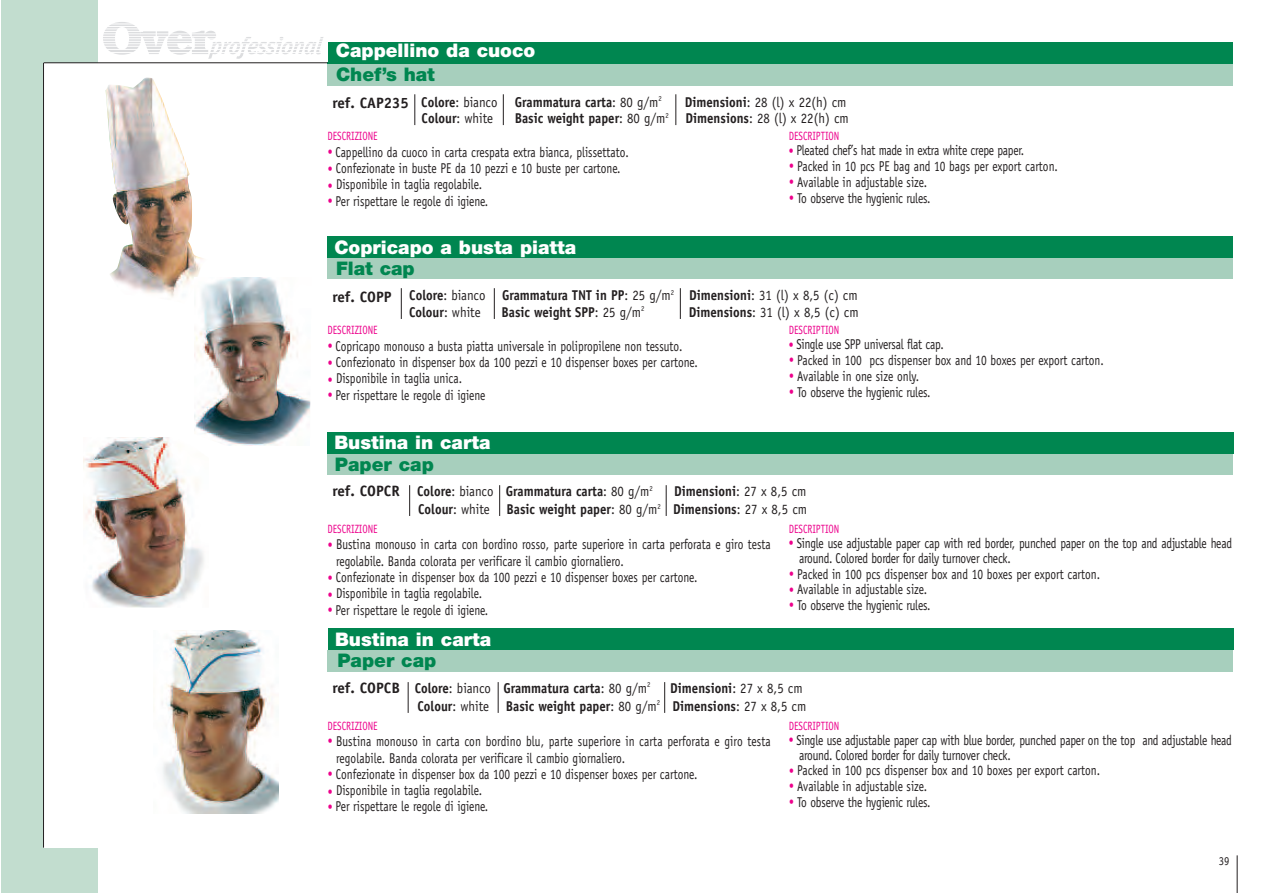
<style>
.page{position:relative;width:1263px;height:893px;background:#fff}
.page>*{position:absolute;margin:0;border:0;box-sizing:border-box;transform-origin:0 0}
.t1{font:900 18.75px "Helvetica Neue";color:#fff}
.t2{font:900 18.75px "Helvetica Neue";color:#008650}
.t3{font:14.25px/16.5px "Officina Sans";color:#231f20;scale:.8 1}
.t4{font:700 14.25px/18px "Officina Sans";color:#231f20;text-align:right;scale:.9 1}
.t5{font:14.25px/15px "Officina Sans";letter-spacing:-.02em;color:#231f20;scale:.8 1}
.t6{font:14.25px "Officina Sans";color:#231f20;scale:.9 1}
.t7{font:12px "Officina Sans";color:#ed028c;scale:.8 1}
.t8{font:12px "Officina Sans";color:#231f20;scale:.9 1}
.s1{font-size:15px}
.s2{font-weight:400}
.s3{font-weight:700}
.s4{font-weight:700;font-size:12px;color:#ed028c}
</style>
<div class="page">
<hr style="left:1237px;top:855px;width:1px;height:38px;background:#231f20">
<div style="left:2px;top:0;width:96px;height:893px;background:#c2ddcf"></div>
<div style="left:44px;top:63px;width:285px;height:784px;background:#fff"></div>
<img style="left:105px;top:77px;width:99px;height:220px">
<div style="left:327px;top:64px;width:906px;height:21px;background:#a7cfbd"></div>
<div style="left:327px;top:42px;width:906px;height:22px;background:#008650"></div>
<hr style="left:414px;top:94px;width:1px;height:31px;background:#231f20">
<hr style="left:503px;top:94px;width:1px;height:31px;background:#231f20">
<hr style="left:675px;top:94px;width:1px;height:31px;background:#231f20">
<div style="left:327px;top:258px;width:906px;height:21px;background:#a7cfbd"></div>
<div style="left:327px;top:236px;width:906px;height:22px;background:#008650"></div>
<hr style="left:401px;top:288px;width:1px;height:31px;background:#231f20">
<hr style="left:494px;top:288px;width:1px;height:31px;background:#231f20">
<hr style="left:680px;top:288px;width:1px;height:31px;background:#231f20">
<hr style="left:499px;top:485px;width:1px;height:31px;background:#231f20">
<hr style="left:666px;top:485px;width:1px;height:31px;background:#231f20">
<hr style="left:409px;top:485px;width:1px;height:31px;background:#231f20">
<div style="left:327px;top:453px;width:906px;height:22px;background:#a7cfbd"></div>
<div style="left:327px;top:432px;width:907px;height:21px;background:#008650"></div>
<img style="left:194px;top:277px;width:117px;height:168px">
<svg style="left:194px;top:432px;width:43px;height:14px"></svg>
<img style="left:83px;top:437px;width:125px;height:170px">
<img style="left:162px;top:631px;width:117px;height:183px">
<hr style="left:408px;top:682px;width:1px;height:31px;background:#231f20">
<hr style="left:498px;top:682px;width:1px;height:31px;background:#231f20">
<hr style="left:664px;top:682px;width:1px;height:31px;background:#231f20">
<div style="left:327px;top:650px;width:906px;height:21px;background:#a7cfbd"></div>
<div style="left:328px;top:629px;width:906px;height:21px;background:#008650"></div>
<hr style="left:44px;top:62px;width:283px;height:1px;background:#231f20">
<svg style="left:103px;top:22px;width:221px;height:37px"></svg>
<hr style="left:101px;top:24px;width:43px;height:1px;background:#fff">
<hr style="left:101px;top:26px;width:43px;height:1px;background:#fff">
<hr style="left:101px;top:29px;width:43px;height:1px;background:#fff">
<hr style="left:101px;top:31px;width:42px;height:1px;background:#fff">
<hr style="left:101px;top:34px;width:224px;height:1px;background:#fff">
<hr style="left:101px;top:36px;width:224px;height:1px;background:#fff">
<hr style="left:101px;top:39px;width:224px;height:1px;background:#fff">
<hr style="left:101px;top:41px;width:224px;height:1px;background:#fff">
<hr style="left:101px;top:44px;width:224px;height:1px;background:#fff">
<hr style="left:101px;top:46px;width:224px;height:1px;background:#fff">
<hr style="left:104px;top:49px;width:221px;height:1px;background:#fff">
<hr style="left:107px;top:52px;width:218px;height:1px;background:#fff">
<hr style="left:43px;top:63px;width:1px;height:785px;background:#231f20">
<h1 class="t1" style="left:336px;top:44px;width:201px">Cappellino da cuoco</h1>
<h1 class="t2" style="left:336px;top:68px;width:100px">Chef’s hat</h1>
<p class="t4" style="left:332px;top:94px;width:368px"><span class="s1">ref. CAP235</span> Colore<span class="s2">: bianco</span> Grammatura carta<span class="s2">: 80 g/m</span><sup>2</sup></p>
<p class="t6" style="left:685px;top:96px;width:181px"><span class="s3">Dimensioni</span>: 28 (l) x 22(h) cm</p>
<p class="t4" style="left:422px;top:110px;width:81px">Colour<span class="s2">: white</span></p>
<p class="t4" style="left:515px;top:110px;width:373px">Basic weight paper<span class="s2">: 80 g/m</span><sup>2</sup> Dimensions<span class="s2">: 28 (l) x 22(h) cm</span></p>
<p class="t7" style="left:327px;top:132px;width:64px">DESCRIZIONE</p>
<p class="t3" style="left:328px;top:145px;width:378px"><span class="s4">•</span> Cappellino da cuoco in carta crespata extra bianca, plissettato.</p>
<p class="t3" style="left:328px;top:161px;width:367px"><span class="s4">•</span> Confezionate in buste PE da 10 pezzi e 10 buste per cartone.</p>
<p class="t3" style="left:328px;top:177px;width:194px"><span class="s4">•</span> Disponibile in taglia regolabile.</p>
<p class="t3" style="left:328px;top:194px;width:202px"><span class="s4">•</span> Per rispettare le regole di igiene.</p>
<h1 class="t1" style="left:334px;top:240px;width:243px">Copricapo a busta piatta</h1>
<h1 class="t2" style="left:336px;top:262px;width:80px">Flat cap</h1>
<p class="t7" style="left:789px;top:132px;width:65px">DESCRIPTION</p>
<p class="t5" style="left:789px;top:144px;width:296px"><span class="s4">•</span> Pleated chef’s hat made in extra white crepe paper.</p>
<p class="t3" style="left:789px;top:159px;width:338px"><span class="s4">•</span> Packed in 10 pcs PE bag and 10 bags per export carton.</p>
<p class="t3" style="left:789px;top:175px;width:174px"><span class="s4">•</span> Available in adjustable size.</p>
<p class="t3" style="left:789px;top:191px;width:178px"><span class="s4">•</span> To observe the hygienic rules.</p>
<p class="t4" style="left:409px;top:288px;width:500px;line-height:16.5px;text-align:left;text-indent:-77px"><span class="s1">ref. COPP</span> Colore<span class="s2">: bianco</span> Grammatura TNT in PP<span class="s2">: 25 g/m</span><sup>2</sup> Dimensioni<span class="s2">: 31 (l) x 8,5 (c) cm<br></span>Colour<span class="s2">: white</span></p>
<p class="t4" style="left:502px;top:304px;width:160px">Basic weight SPP<span class="s2">: 25 g/m</span><sup>2</sup></p>
<p class="t6" style="left:689px;top:307px;width:190px"><span class="s3">Dimensions</span>: 31 (l) x 8,5 (c) cm</p>
<p class="t7" style="left:327px;top:326px;width:64px">DESCRIZIONE</p>
<p class="t3" style="left:328px;top:339px;width:445px"><span class="s4">•</span> Copricapo monouso a busta piatta universale in polipropilene non tessuto.</p>
<p class="t3" style="left:328px;top:355px;width:464px"><span class="s4">•</span> Confezionato in dispenser box da 100 pezzi e 10 dispenser boxes per cartone.</p>
<p class="t3" style="left:328px;top:371px;width:169px"><span class="s4">•</span> Disponibile in taglia unica.</p>
<p class="t3" style="left:328px;top:388px;width:198px"><span class="s4">•</span> Per rispettare le regole di igiene</p>
<h1 class="t1" style="left:334px;top:436px;width:158px">Bustina in carta</h1>
<h1 class="t2" style="left:335px;top:457px;width:100px">Paper cap</h1>
<p class="t7" style="left:789px;top:326px;width:65px">DESCRIPTION</p>
<p class="t5" style="left:789px;top:338px;width:196px"><span class="s4">•</span> Single use SPP universal flat cap.</p>
<p class="t3" style="left:789px;top:353px;width:395px"><span class="s4">•</span> Packed in 100 pcs dispenser box and 10 boxes per export carton.</p>
<p class="t3" style="left:789px;top:369px;width:164px"><span class="s4">•</span> Available in one size only.</p>
<p class="t3" style="left:789px;top:385px;width:178px"><span class="s4">•</span> To observe the hygienic rules.</p>
<p class="t4" style="left:332px;top:483px;width:358px"><span class="s1">ref. COPCR</span> Colore<span class="s2">: bianco</span> Grammatura carta<span class="s2">: 80 g/m</span><sup>2</sup></p>
<p class="t4" style="left:418px;top:483px;width:434px">Dimensioni<span class="s2">: 27 x 8,5 cm<br></span>Colour<span class="s2">: white</span> Basic weight paper<span class="s2">: 80 g/m</span><sup>2</sup> Dimensions<span class="s2">: 27 x 8,5 cm</span></p>
<p class="t7" style="left:327px;top:524px;width:64px">DESCRIZIONE</p>
<p class="t3" style="left:336px;top:537px;width:545px;text-indent:-8px"><span class="s4">•</span> Bustina monouso in carta con bordino rosso, parte superiore in carta perforata e giro testa regolabile. Banda colorata per verificare il cambio giornaliero.</p>
<p class="t3" style="left:328px;top:570px;width:463px"><span class="s4">•</span> Confezionate in dispenser box da 100 pezzi e 10 dispenser boxes per cartone.</p>
<p class="t3" style="left:328px;top:586px;width:194px"><span class="s4">•</span> Disponibile in taglia regolabile.</p>
<p class="t3" style="left:328px;top:603px;width:202px"><span class="s4">•</span> Per rispettare le regole di igiene.</p>
<h1 class="t1" style="left:335px;top:633px;width:158px">Bustina in carta</h1>
<h1 class="t2" style="left:337px;top:654px;width:100px">Paper cap</h1>
<p class="t7" style="left:789px;top:524px;width:65px">DESCRIPTION</p>
<p class="t5" style="left:799px;top:537px;width:543px;text-indent:-10px"><span class="s4">•</span> Single use adjustable paper cap with red border, punched paper on the top and adjustable head around. Colored border for daily turnover check.</p>
<p class="t3" style="left:789px;top:567px;width:390px"><span class="s4">•</span> Packed in 100 pcs dispenser box and 10 boxes per export carton.</p>
<p class="t3" style="left:789px;top:582px;width:174px"><span class="s4">•</span> Available in adjustable size.</p>
<p class="t3" style="left:789px;top:598px;width:178px"><span class="s4">•</span> To observe the hygienic rules.</p>
<p class="t4" style="left:332px;top:680px;width:355px"><span class="s1">ref. COPCB</span> Colore<span class="s2">: bianco</span> Grammatura carta<span class="s2">: 80 g/m</span><sup>2</sup></p>
<p class="t4" style="left:417px;top:680px;width:434px">Dimensioni<span class="s2">: 27 x 8,5 cm<br></span>Colour<span class="s2">: white</span> Basic weight paper<span class="s2">: 80 g/m</span><sup>2</sup> Dimensions<span class="s2">: 27 x 8,5 cm</span></p>
<p class="t7" style="left:327px;top:721px;width:64px">DESCRIZIONE</p>
<p class="t3" style="left:336px;top:734px;width:545px;text-indent:-8px"><span class="s4">•</span> Bustina monouso in carta con bordino blu, parte superiore in carta perforata e giro testa regolabile. Banda colorata per verificare il cambio giornaliero.</p>
<p class="t3" style="left:328px;top:767px;width:463px"><span class="s4">•</span> Confezionate in dispenser box da 100 pezzi e 10 dispenser boxes per cartone.</p>
<p class="t3" style="left:328px;top:783px;width:194px"><span class="s4">•</span> Disponibile in taglia regolabile.</p>
<p class="t3" style="left:328px;top:799px;width:202px"><span class="s4">•</span> Per rispettare le regole di igiene.</p>
<p class="t7" style="left:789px;top:721px;width:65px">DESCRIPTION</p>
<p class="t5" style="left:799px;top:733px;width:543px;text-indent:-10px"><span class="s4">•</span> Single use adjustable paper cap with blue border, punched paper on the top and adjustable head around. Colored border for daily turnover check.</p>
<p class="t3" style="left:789px;top:763px;width:390px"><span class="s4">•</span> Packed in 100 pcs dispenser box and 10 boxes per export carton.</p>
<p class="t3" style="left:789px;top:779px;width:174px"><span class="s4">•</span> Available in adjustable size.</p>
<p class="t3" style="left:789px;top:795px;width:178px"><span class="s4">•</span> To observe the hygienic rules.</p>
<p class="t8" style="left:1219px;top:856px;width:14px">39</p>
</div>
